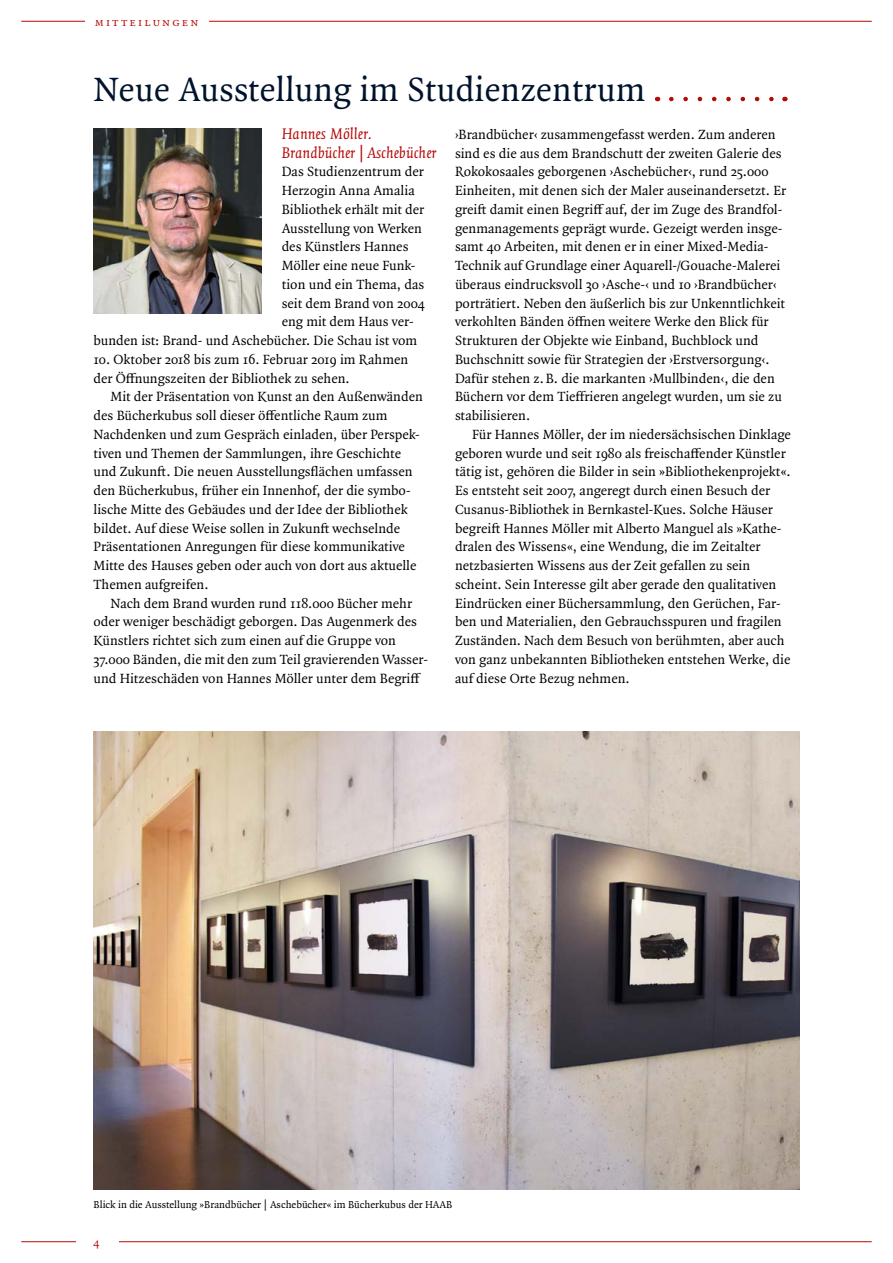
<style>
.page{position:relative;width:893px;height:1263px;background:#fff}
.page>*{position:absolute;margin:0;border:0;box-sizing:border-box;transform-origin:0 0}
.t1{font:36px "Quadraat Pro";letter-spacing:-.01em;color:#00132c}
.t2{font:italic 16.5px/18.8px "Quadraat OT";color:#b70a06}
.t3{font:14.25px/18.8px "Quadraat Pro";color:#000}
.t4{font:12px "Quadraat Pro 2";letter-spacing:.18em;color:#b70a06}
.t5{font:12px "Quadraat Pro";color:#b70a06}
.t6{font:10.8px "Quadraat OT";color:#000}
</style>
<div class="page">
<hr style="left:21px;top:1241px;width:851px;height:1px;background:#b70a06">
<hr style="left:21px;top:21px;width:851px;height:1px;background:#b70a06">
<div style="left:77px;top:1233px;width:42px;height:17px;background:#fff"></div>
<div style="left:85px;top:13px;width:123px;height:17px;background:#fff"></div>
<svg style="left:671px;top:97px;width:103px;height:4px"></svg>
<img style="left:94px;top:731px;width:705px;height:459px">
<img style="left:94px;top:128px;width:167px;height:186px">
<p class="t4" style="left:95px;top:14px;width:105px">mitteilungen</p>
<h1 class="t1" style="left:94px;top:65px;width:554px">Neue Ausstellung im Studienzentrum</h1>
<p class="t2" style="left:282px;top:125px;width:156px">Hannes Möller.<br>Brandbücher | Aschebücher</p>
<p class="t3" style="left:282px;top:162px;width:144px">Das Studienzentrum der</p>
<p class="t3" style="left:282px;top:181px;width:135px">Herzogin Anna Amalia</p>
<p class="t3" style="left:282px;top:200px;width:144px">Bibliothek erhält mit der</p>
<p class="t3" style="left:282px;top:218px;width:142px">Ausstellung von Werken</p>
<p class="t3" style="left:282px;top:237px;width:128px">des Künstlers Hannes</p>
<p class="t3" style="left:282px;top:256px;width:135px">Möller eine neue Funk-</p>
<p class="t3" style="left:282px;top:275px;width:144px">tion und ein Thema, das</p>
<p class="t3" style="left:282px;top:293px;width:145px">seit dem Brand von 2004</p>
<p class="t3" style="left:282px;top:312px;width:134px">eng mit dem Haus ver-</p>
<p class="t3" style="left:94px;top:331px;width:325px">bunden ist: Brand- und Aschebücher. Die Schau ist vom</p>
<p class="t3" style="left:94px;top:350px;width:316px">10. Oktober 2018 bis zum 16. Februar 2019 im Rahmen der Öffnungszeiten der Bibliothek zu sehen.</p>
<p class="t3" style="left:94px;top:387px;width:331px;text-indent:17px">Mit der Präsentation von Kunst an den Außenwänden des Bücherkubus soll dieser öffentliche Raum zum Nachdenken und zum Gespräch einladen, über Perspek&shy;tiven und Themen der Sammlungen, ihre Geschichte und Zukunft. Die neuen Ausstellungsflächen umfassen den Bücherkubus, früher ein Innenhof, der die symbo&shy;lische Mitte des Gebäudes und der Idee der Bibliothek bildet. Auf diese Weise sollen in Zukunft wechselnde Präsentationen Anregungen für diese kommunikative Mitte des Hauses geben oder auch von dort aus aktuelle Themen aufgreifen.</p>
<p class="t3" style="left:94px;top:593px;width:325px;text-indent:17px">Nach dem Brand wurden rund 118. 000 Bücher mehr oder weniger beschädigt geborgen. Das Augenmerk des<br>Künstlers richtet sich zum einen auf die Gruppe von</p>
<p class="t3" style="left:94px;top:650px;width:332px">37. 000 Bänden, die mit den zum Teil gravierenden Wasser---- und Hitzeschäden von Hannes Möller unter dem Begriff</p>
<p class="t3" style="left:455px;top:125px;width:333px">›Brandbücher‹ zusammengefasst werden. Zum anderen sind es die aus dem Brandschutt der zweiten Galerie des Rokokosaales geborgenen ›Aschebücher‹, rund 25. 000<br>Einheiten, mit denen sich der Maler auseinandersetzt. Er greift damit einen Begriff auf, der im Zuge des Brandfol&shy;genmanagements geprägt wurde. Gezeigt werden insge&shy;samt 40 Arbeiten, mit denen er in einer Mixed-Media-Technik auf Grundlage einer Aquarell-/Gouache-Malerei überaus eindrucksvoll 30 ›Asche-‹ und 10 ›Brandbücher‹ porträtiert. Neben den äußerlich bis zur Unkenntlichkeit verkohlten Bänden öffnen weitere Werke den Blick für Strukturen der Objekte wie Einband, Buchblock und Buchschnitt sowie für Strategien der ›Erstversorgung‹.<br>Dafür stehen z. B. die markanten ›Mullbinden‹, die den Büchern vor dem Tieffrieren angelegt wurden, um sie zu stabilisieren.</p>
<p class="t3" style="left:455px;top:425px;width:337px;text-indent:17px">Für Hannes Möller, der im niedersächsischen Dinklage geboren wurde und seit 1980 als freischaffender Künstler tätig ist, gehören die Bilder in sein »Bibliothekenprojekt«.<br>Es entsteht seit 2007, angeregt durch einen Besuch der Cusanus-Bibliothek in Bernkastel-Kues. Solche Häuser begreift Hannes Möller mit Alberto Manguel als »Kathe&shy;dralen des Wissens«, eine Wendung, die im Zeitalter netzbasierten Wissens aus der Zeit gefallen zu sein scheint. Sein Interesse gilt aber gerade den qualitativen Eindrücken einer Büchersammlung, den Gerüchen, Far&shy;ben und Materialien, den Gebrauchsspuren und fragilen Zuständen. Nach dem Besuch von berühmten, aber auch von ganz unbekannten Bibliotheken entstehen Werke, die auf diese Orte Bezug nehmen.</p>
<p class="t6" style="left:94px;top:1198px;width:360px">Blick in die Ausstellung »Brandbücher | Aschebücher« im Bücherkubus der HAAB</p>
<p class="t5" style="left:94px;top:1234px;width:7px">4</p>
</div>
